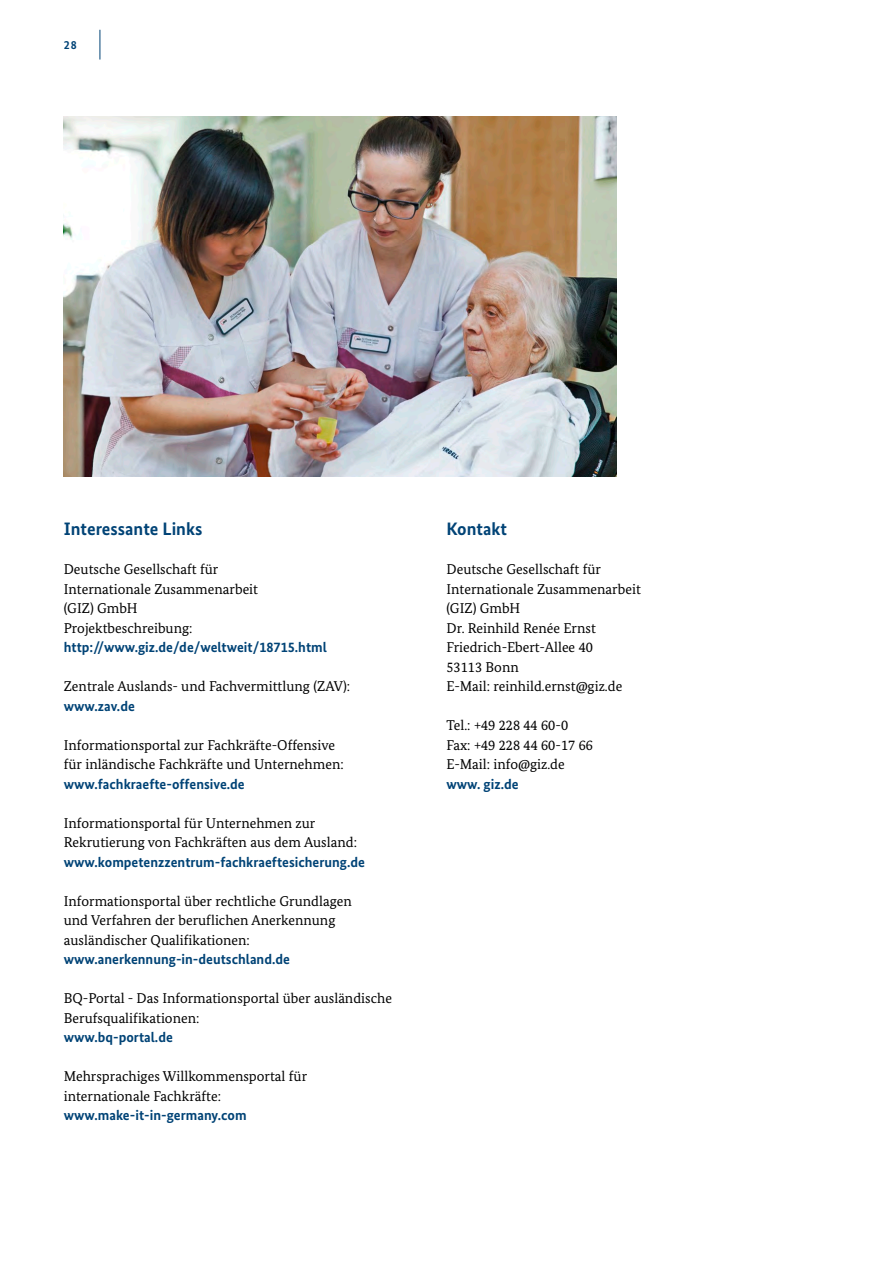
<style>
.page{position:relative;width:893px;height:1263px;background:#fff}
.page>*{position:absolute;margin:0;border:0;box-sizing:border-box;transform-origin:0 0}
.t1{font:700 18px "Bundes Sans";color:#004376}
.t2{font:14.25px/19.5px "Bundes Serif";color:#000}
.t3{font:700 12px "Bundes Sans";color:#004376}
.s1{font-family:"Bundes Sans";font-weight:700;color:#004376}
</style>
<div class="page">
<hr style="left:100px;top:30px;width:1px;height:30px;background:#004376">
<img style="left:64px;top:116px;width:553px;height:361px">
<p class="t3" style="left:64px;top:37px;width:15px">28</p>
<h3 class="t1" style="left:64px;top:518px;width:140px">Interessante Links</h3>
<p class="t2" style="left:64px;top:560px;width:265px">Deutsche Gesellschaft für<br>Internationale Zusammenarbeit<br>(GIZ) GmbH<br>Projektbeschreibung: <span class="s1">http://www.giz.de/de/weltweit/18715.html</span></p>
<p class="t2" style="left:64px;top:676px;width:288px">Zentrale Auslands- und Fachvermittlung (ZAV): <span class="s1">www.zav.de</span></p>
<p class="t2" style="left:64px;top:735px;width:281px">Informationsportal zur Fachkräfte-Offensive für inländische Fachkräfte und Unternehmen: <span class="s1">www.fachkraefte-offensive.de</span></p>
<p class="t2" style="left:64px;top:813px;width:303px">Informationsportal für Unternehmen zur<br>Rekrutierung von Fachkräften aus dem Ausland: <span class="s1">www.kompetenzzentrum-fachkraeftesicherung.de</span></p>
<p class="t2" style="left:64px;top:891px;width:290px">Informationsportal über rechtliche Grundlagen und Verfahren der beruflichen Anerkennung ausländischer Qualifikationen: <span class="s1">www.anerkennung-in-deutschland.de</span></p>
<p class="t2" style="left:64px;top:988px;width:330px">BQ-Portal - Das Informationsportal über ausländische<br>Berufsqualifikationen:<br><span class="s1">www.bq-portal.de</span></p>
<p class="t2" style="left:64px;top:1066px;width:245px">Mehrsprachiges Willkommensportal für internationale Fachkräfte: <span class="s1">www.make-it-in-germany.com</span></p>
<h3 class="t1" style="left:446px;top:518px;width:62px">Kontakt</h3>
<p class="t2" style="left:446px;top:560px;width:196px">Deutsche Gesellschaft für<br>Internationale Zusammenarbeit (GIZ) GmbH<br>Dr. Reinhild Renée Ernst<br>Friedrich-Ebert-Allee 40<br>53113 Bonn<br>E-Mail: reinhild.ernst@giz.de</p>
<p class="t2" style="left:446px;top:715px;width:148px">Tel.: +49 228 44 60-0<br>Fax: +49 228 44 60-17 66<br>E-Mail: info@giz.de <span class="s1">www. giz.de</span></p>
</div>
